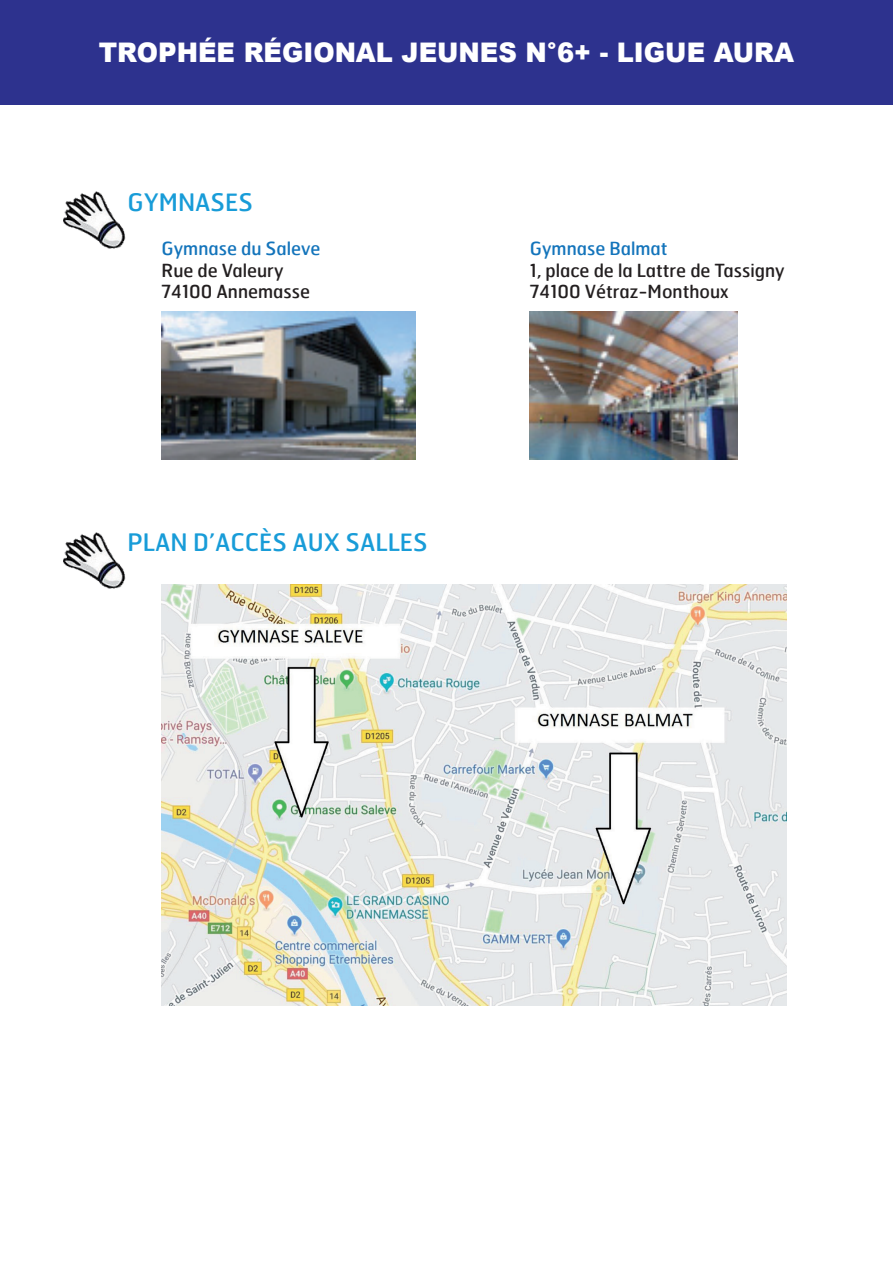
<style>
.page{position:relative;width:893px;height:1263px;background:#fff}
.page>*{position:absolute;margin:0;border:0;box-sizing:border-box;transform-origin:0 0}
.t1{font:900 27px "Arial";color:#fff;scale:.95 1}
.t2{font:24px "Hermes";color:#189cd8}
.t3{font:18px/21.6px "Hermes";color:#231f20}
.t4{font:18px "Hermes";color:#1374bb}
</style>
<div class="page">
<img style="left:162px;top:585px;width:625px;height:420px">
<img style="left:162px;top:311px;width:254px;height:149px">
<img style="left:530px;top:311px;width:208px;height:149px">
<div style="left:0;top:0;width:893px;height:104px;background:#2d328e"></div>
<img style="left:64px;top:191px;width:62px;height:57px">
<img style="left:64px;top:532px;width:62px;height:57px">
<h1 class="t1" style="left:99px;top:33px;width:711px">TROPHÉE RÉGIONAL JEUNES N°6+ - LIGUE AURA</h1>
<h2 class="t2" style="left:128px;top:186px;width:127px">Gymnases</h2>
<p class="t4" style="left:162px;top:237px;width:160px">Gymnase du Saleve</p>
<p class="t3" style="left:162px;top:259px;width:150px">Rue de Valeury<br>74100 Annemasse</p>
<h2 class="t2" style="left:128px;top:527px;width:16px">Plan</h2>
<h2 class="t2" style="left:193px;top:527px;width:181px">d’accès aux salle</h2>
<h2 class="t2" style="left:413px;top:527px;width:16px">s</h2>
<p class="t4" style="left:530px;top:237px;width:139px">Gymnase Balmat</p>
<p class="t3" style="left:530px;top:259px;width:256px">1, place de la Lattre de Tassigny<br>74100 Vétraz-Monthoux</p>
</div>
